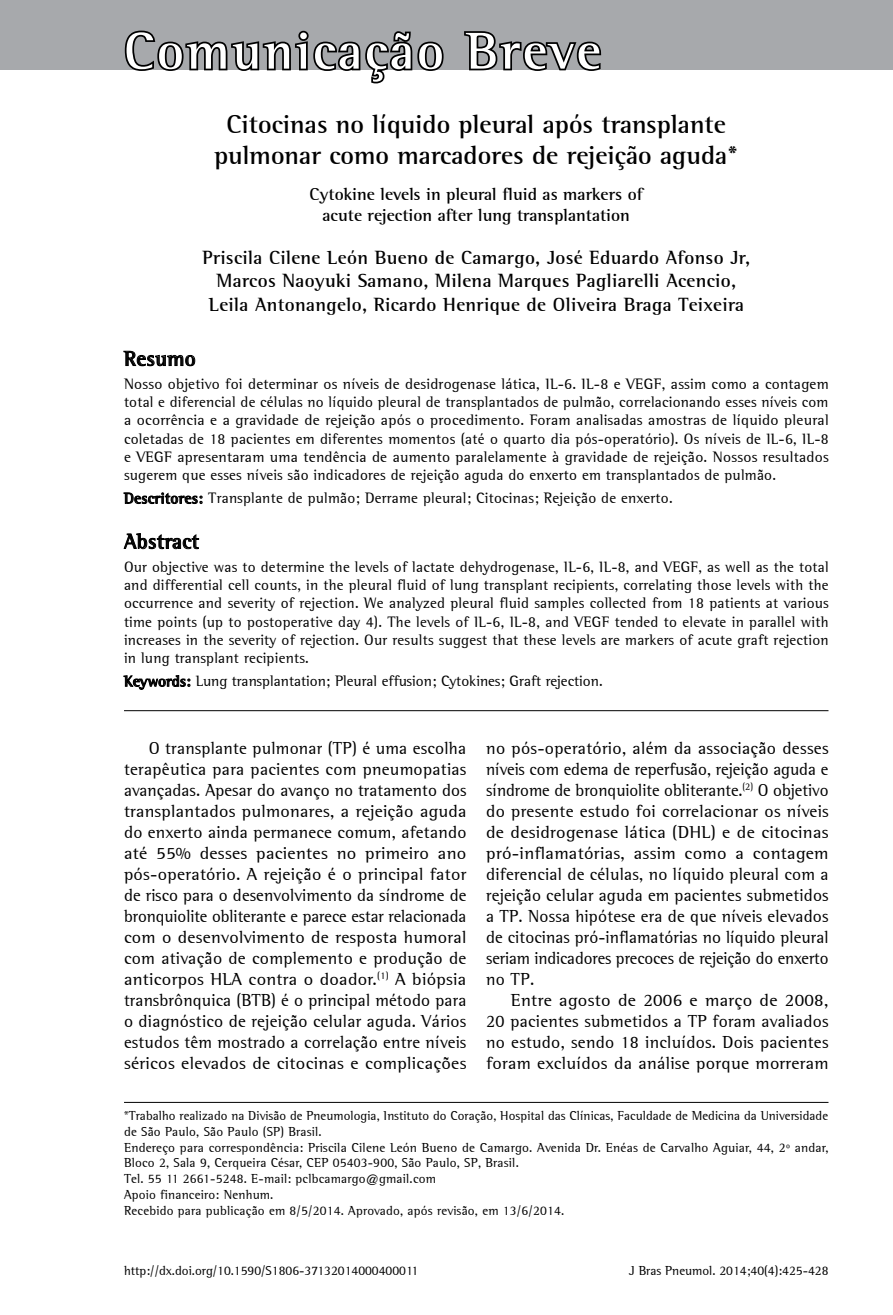
<style>
.page{position:relative;width:893px;height:1315px;background:#fff}
.page>*{position:absolute;margin:0;border:0;box-sizing:border-box;transform-origin:0 0}
.t1{font:700 52.5px "Libre Semi Serif S Si";letter-spacing:.05em;color:#fff}
.t2{font:700 26.25px/31.5px "Libre Semi Serif S Si";color:#000;text-align:center}
.t3{font:700 21px "Libre Semi Serif S Si";letter-spacing:.015em;color:#000}
.t4{font:700 19.25px/23.1px "Libre Semi Serif S Si";letter-spacing:.015em;color:#000;text-align:center}
.t5{font:17.5px/21px "Libre Semi Serif S Si";letter-spacing:.015em;color:#000;text-align:justify}
.t6{font:17.5px/21px "Libre Semi Serif S Si";letter-spacing:.015em;color:#000;text-align:justify;scale:1.05 1}
.t7{font:700 17.5px/21px "Libre Semi Serif S Si";color:#000;text-align:center}
.t8{font:15.22px/18.2px "Libre Semi Serif S Si";letter-spacing:.015em;color:#000;text-align:justify}
.t9{font:13.12px/15.8px "Libre Semi Serif S Si";letter-spacing:.015em;color:#000}
.s1{font-weight:700}
</style>
<div class="page">
<div style="left:0;top:0;width:893px;height:70px;background:#a7a9ac"></div>
<hr style="left:124px;top:710px;width:704px;height:1px;background:#000">
<svg style="left:124px;top:351px;width:71px;height:15px"></svg>
<svg style="left:124px;top:493px;width:78px;height:11px"></svg>
<svg style="left:124px;top:533px;width:75px;height:16px"></svg>
<svg style="left:124px;top:675px;width:66px;height:14px"></svg>
<hr style="left:124px;top:1102px;width:704px;height:1px;background:#000">
<svg style="left:124px;top:30px;width:320px;height:54px"></svg>
<svg style="left:464px;top:31px;width:138px;height:40px"></svg>
<h1 class="t1" style="left:124px;top:19px;width:478px">Comunicação Breve</h1>
<h2 class="t2" style="left:214px;top:108px;width:526px">Citocinas no líquido pleural após transplante pulmonar como marcadores de rejeição aguda*</h2>
<p class="t7" style="left:309px;top:184px;width:335px">Cytokine levels in pleural fluid as markers of acute rejection after lung transplantation</p>
<p class="t4" style="left:203px;top:246px;width:549px">Priscila Cilene León Bueno de Camargo, José Eduardo Afonso Jr,<br>Marcos Naoyuki Samano, Milena Marques Pagliarelli Acencio,<br>Leila Antonangelo, Ricardo Henrique de Oliveira Braga Teixeira</p>
<h3 class="t3" style="left:124px;top:346px;width:73px">Resumo</h3>
<p class="t8" style="left:124px;top:374px;width:706px">Nosso objetivo foi determinar os níveis de desidrogenase lática, IL-6. IL-8 e VEGF, assim como a contagem total e diferencial de células no líquido pleural de transplantados de pulmão, correlacionando esses níveis com a ocorrência e a gravidade de rejeição após o procedimento. Foram analisadas amostras de líquido pleural coletadas de 18 pacientes em diferentes momentos (até o quarto dia pós-operatório). Os níveis de IL-6, IL-8 e VEGF apresentaram uma tendência de aumento paralelamente à gravidade de rejeição. Nossos resultados sugerem que esses níveis são indicadores de rejeição aguda do enxerto em transplantados de pulmão.</p>
<p class="t8" style="left:124px;top:489px;width:550px"><span class="s1">Descritores:</span> Transplante de pulmão; Derrame pleural; Citocinas; Rejeição de enxerto.</p>
<h3 class="t3" style="left:124px;top:528px;width:77px">Abstract</h3>
<p class="t8" style="left:124px;top:557px;width:706px">Our objective was to determine the levels of lactate dehydrogenase, IL-6, IL-8, and VEGF, as well as the total and differential cell counts, in the pleural fluid of lung transplant recipients, correlating those levels with the occurrence and severity of rejection. We analyzed pleural fluid samples collected from 18 patients at various time points (up to postoperative day 4). The levels of IL-6, IL-8, and VEGF tended to elevate in parallel with increases in the severity of rejection. Our results suggest that these levels are markers of acute graft rejection in lung transplant recipients.</p>
<p class="t8" style="left:124px;top:672px;width:480px"><span class="s1">Keywords:</span> Lung transplantation; Pleural effusion; Cytokines; Graft rejection.</p>
<p class="t5" style="left:124px;top:738px;width:344px;text-indent:25px">O transplante pulmonar (TP) é uma escolha terapêutica para pacientes com pneumopatias avançadas. Apesar do avanço no tratamento dos transplantados pulmonares, a rejeição aguda do enxerto ainda permanece comum, afetando até 55% desses pacientes no primeiro ano pós-operatório. A rejeição é o principal fator de risco para o desenvolvimento da síndrome de bronquiolite obliterante e parece estar relacionada com o desenvolvimento de resposta humoral com ativação de complemento e produção de anticorpos HLA contra o doador.<sup>(1)</sup> A biópsia transbrônquica (BTB) é o principal método para o diagnóstico de rejeição celular aguda. Vários estudos têm mostrado a correlação entre níveis séricos elevados de citocinas e complicações</p>
<p class="t5" style="left:486px;top:738px;width:344px">no pós-operatório, além da associação desses níveis com edema de reperfusão, rejeição aguda e síndrome de bronquiolite obliterante.<sup>(2)</sup> O objetivo do presente estudo foi correlacionar os níveis de desidrogenase lática (DHL) e de citocinas pró-inflamatórias, assim como a contagem diferencial de células, no líquido pleural com a rejeição celular aguda em pacientes submetidos a TP. Nossa hipótese era de que níveis elevados de citocinas pró-inflamatórias no líquido pleural seriam indicadores precoces de rejeição do enxerto no TP.</p>
<p class="t6" style="left:486px;top:990px;width:328px;text-indent:25px">Entre agosto de 2006 e março de 2008, 20 pacientes submetidos a TP foram avaliados no estudo, sendo 18 incluídos. Dois pacientes foram excluídos da análise porque morreram</p>
<p class="t9" style="left:124px;top:1107px;width:706px">*Trabalho realizado na Divisão de Pneumologia, Instituto do Coração, Hospital das Clínicas, Faculdade de Medicina da Universidade de São Paulo, São Paulo (SP) Brasil.<br>Endereço para correspondência: Priscila Cilene León Bueno de Camargo. Avenida Dr. Enéas de Carvalho Aguiar, 44, 2º andar, Bloco 2, Sala 9, Cerqueira César, CEP 05403-900, São Paulo, SP, Brasil.<br>Tel. 55 11 2661-5248. E-mail: pclbcamargo@gmail.com<br>Apoio financeiro: Nenhum.<br>Recebido para publicação em 8/5/2014. Aprovado, após revisão, em 13/6/2014.</p>
<p class="t9" style="left:124px;top:1263px;width:296px">http://dx.doi.org/10.1590/S1806-37132014000400011</p>
<p class="t9" style="left:629px;top:1263px;width:201px">J Bras Pneumol. 2014;40(4):425-428</p>
</div>
